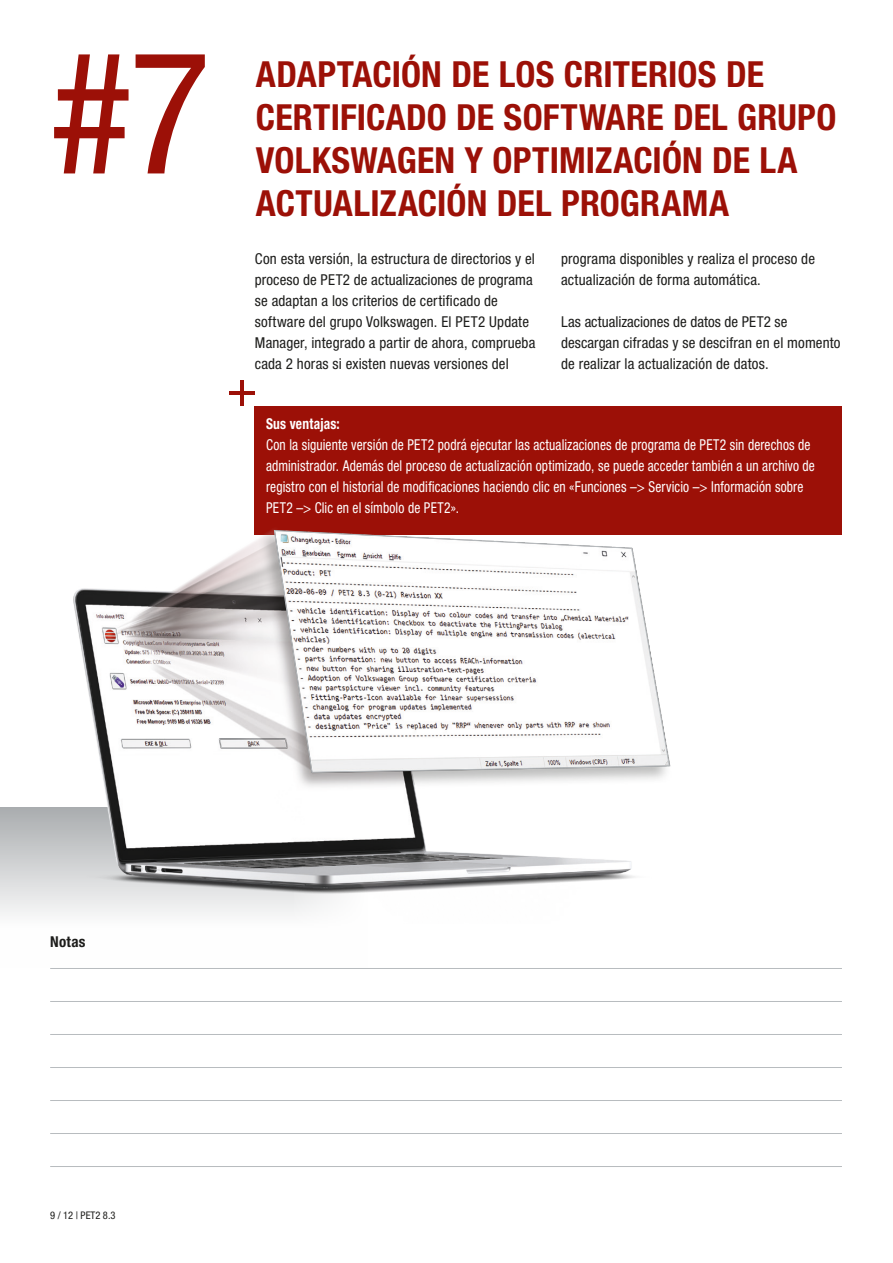
<style>
.page{position:relative;width:893px;height:1263px;background:#fff}
.page>*{position:absolute;margin:0;border:0;box-sizing:border-box;transform-origin:0 0}
.t1{font:condensed 171.45px "Helvetica Neue LT Std";color:#9c1007}
.t2{font:700 condensed 36px/43px "Helvetica Neue LT Std";letter-spacing:.005em;color:#9c1007}
.t3{font:condensed 15px/21px "Helvetica Neue LT Std";letter-spacing:.01em;color:#1d1d1b}
.t4{font:condensed 15px/21px "Helvetica Neue LT Std";letter-spacing:.01em;color:#fff;scale:.9 1}
.t5{font:700 condensed 15px "Helvetica Neue LT Std";letter-spacing:.015em;color:#fff;scale:.9 1}
.t6{font:700 condensed 15px "Helvetica Neue LT Std";letter-spacing:.02em;color:#1d1d1b}
.t7{font:condensed 10.5px "Helvetica Neue LT Std";color:#1d1d1b}
</style>
<div class="page">
<div style="left:0;top:807px;width:415px;height:160px;background:linear-gradient(to bottom,#aeb1b3,#fff)"></div>
<div style="left:294px;top:796px;width:152px;height:172px;background:#fff"></div>
<div style="left:255px;top:406px;width:587px;height:128px;background:#9c1007"></div>
<hr style="left:240px;top:381px;width:4px;height:25px;background:#9c1007">
<hr style="left:229px;top:392px;width:26px;height:3px;background:#9c1007">
<img style="left:45px;top:493px;width:644px;height:430px">
<hr style="left:50px;top:968px;width:792px;height:1px;background:#b8bcbf">
<hr style="left:50px;top:1001px;width:792px;height:1px;background:#b8bcbf">
<hr style="left:50px;top:1034px;width:792px;height:1px;background:#b8bcbf">
<hr style="left:50px;top:1067px;width:792px;height:1px;background:#b8bcbf">
<hr style="left:50px;top:1100px;width:792px;height:1px;background:#b8bcbf">
<hr style="left:50px;top:1133px;width:792px;height:1px;background:#b8bcbf">
<hr style="left:50px;top:1166px;width:792px;height:1px;background:#b8bcbf">
<svg style="left:273px;top:530px;width:397px;height:243px"></svg>
<h1 class="t1" style="left:50px;top:14px;width:163px">#7</h1>
<h2 class="t2" style="left:256px;top:52px;width:582px">ADAPTACIÓN DE LOS CRITERIOS DE<br>CERTIFICADO DE SOFTWARE DEL GRUPO<br>VOLKSWAGEN Y OPTIMIZACIÓN DE LA<br>ACTUALIZACIÓN DEL PROGRAMA</h2>
<p class="t3" style="left:255px;top:248px;width:282px">Con esta versión, la estructura de directorios y el proceso de PET2 de actualizaciones de programa se adaptan a los criterios de certificado de software del grupo Volkswagen. El PET2 Update Manager, integrado a partir de ahora, comprueba cada 2 horas si existen nuevas versiones del</p>
<p class="t3" style="left:561px;top:248px;width:255px">programa disponibles y realiza el proceso de actualización de forma automática.</p>
<p class="t3" style="left:561px;top:311px;width:281px">Las actualizaciones de datos de PET2 se descargan cifradas y se descifran en el momento de realizar la actualización de datos.</p>
<p class="t5" style="left:266px;top:415px;width:83px">Sus ventajas:</p>
<p class="t4" style="left:266px;top:434px;width:611px">Con la siguiente versión de PET2 podrá ejecutar las actualizaciones de programa de PET2 sin derechos de administrador. Además del proceso de actualización optimizado, se puede acceder también a un archivo de registro con el historial de modificaciones haciendo clic en «Funciones –&gt; Servicio –&gt; Información sobre PET2 –&gt; Clic en el símbolo de PET2».</p>
<p class="t6" style="left:50px;top:933px;width:37px">Notas</p>
<p class="t7" style="left:50px;top:1209px;width:67px">9 / 12 | PET2 8.3</p>
</div>
